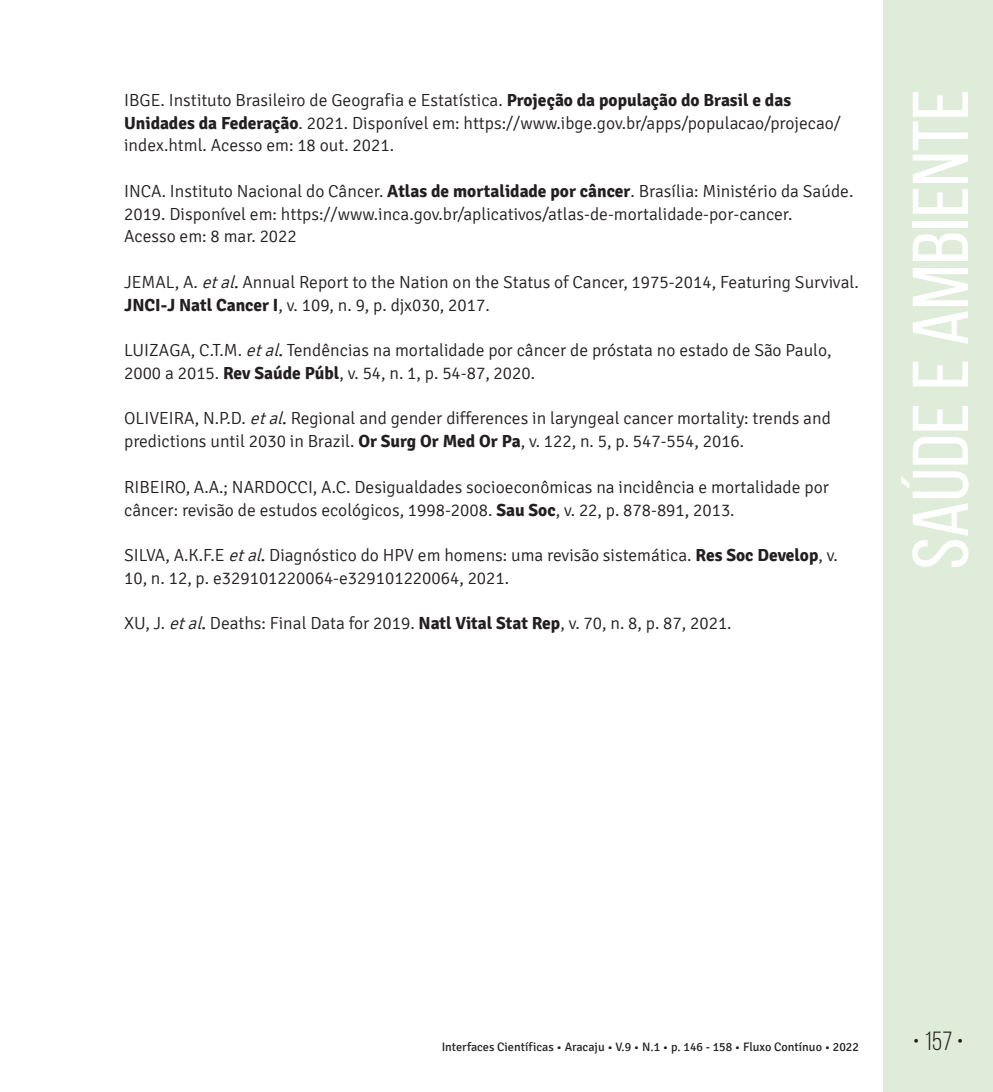
<style>
.page{position:relative;width:993px;height:1092px;background:#fff}
.page>*{position:absolute;margin:0;border:0;box-sizing:border-box;transform-origin:0 0}
.t1{font:78.75px "Bebas Neue";color:#fff;scale:1.09 1}
.t2{font:26.25px "Bebas Neue";color:#231f20}
.t3{font:300 17.5px/22.8px "Signika";color:#231f20}
.t4{font:12.25px "Signika";color:#231f20}
.s1{font-weight:700}
.s2{font-style:italic}
.s3{font-weight:400}
</style>
<div class="page">
<div style="left:883px;top:0;width:109px;height:1091px;background:#deecd9"></div>
<p class="t3" style="left:124px;top:89px;width:718px">IBGE. Instituto Brasileiro de Geografia e Estatística. <span class="s1">Projeção da população do Brasil e das<br>Unidades da Federação</span>. 2021. Disponível em: https://www.ibge.gov.br/apps/populacao/projecao/ index.html. Acesso em: 18 out. 2021.</p>
<p class="t3" style="left:124px;top:180px;width:730px">INCA. Instituto Nacional do Câncer. <span class="s1">Atlas de mortalidade por câncer</span>. Brasília: Ministério da Saúde.<br>2019. Disponível em: https://www.inca.gov.br/aplicativos/atlas-de-mortalidade-por-cancer.<br>Acesso em: 8 mar. 2022</p>
<p class="t3" style="left:124px;top:271px;width:736px">JEMAL, A. <span class="s2">etal</span><span class="s3">.</span> Annual Report to the Nation on the Status of Cancer, 1975-2014, Featuring Survival.<br><span class="s1">JNCI-J Natl Cancer I</span>, v. 109, n. 9, p. djx030, 2017.</p>
<p class="t3" style="left:124px;top:339px;width:708px">LUIZAGA, C.T.M. <span class="s2">etal</span><span class="s3">.</span> Tendências na mortalidade por câncer de próstata no estado de São Paulo,<br>2000 a 2015. <span class="s1">Rev Saúde Públ</span>, v. 54, n. 1, p. 54-87, 2020.</p>
<p class="t3" style="left:124px;top:407px;width:708px">OLIVEIRA, N.P.D. <span class="s2">etal</span><span class="s3">.</span> Regional and gender differences in laryngeal cancer mortality: trends and predictions until 2030 in Brazil. <span class="s1">Or Surg Or Med Or Pa</span>, v. 122, n. 5, p. 547-554, 2016.</p>
<p class="t3" style="left:124px;top:476px;width:706px">RIBEIRO, A.A.; NARDOCCI, A.C. Desigualdades socioeconômicas na incidência e mortalidade por câncer: revisão de estudos ecológicos, 1998-2008. <span class="s1">Sau Soc</span>, v. 22, p. 878-891, 2013.</p>
<p class="t3" style="left:124px;top:544px;width:715px">SILVA, A.K.F.E <span class="s2">etal</span><span class="s3">.</span> Diagnóstico do HPV em homens: uma revisão sistemática. <span class="s1">Res Soc Develop</span>, v.<br>10, n. 12, p. e329101220064-e329101220064, 2021.</p>
<p class="t3" style="left:124px;top:612px;width:609px">XU, J. <span class="s2">etal</span><span class="s3">.</span> Deaths: Final Data for 2019. <span class="s1">Natl Vital Stat Rep</span>, v. 70, n. 8, p. 87, 2021.</p>
<h1 class="t1" style="left:897px;top:569px;width:442px;rotate:-90deg">Saúde e Ambiente</h1>
<p class="t4" style="left:441px;top:1040px;width:418px">Interfaces Científicas • Aracaju • V.9 • N.1 • p. 146 - 158 • Fluxo Contínuo • 2022</p>
<h2 class="t2" style="left:912px;top:1026px;width:52px">• 157 •</h2>
</div>
